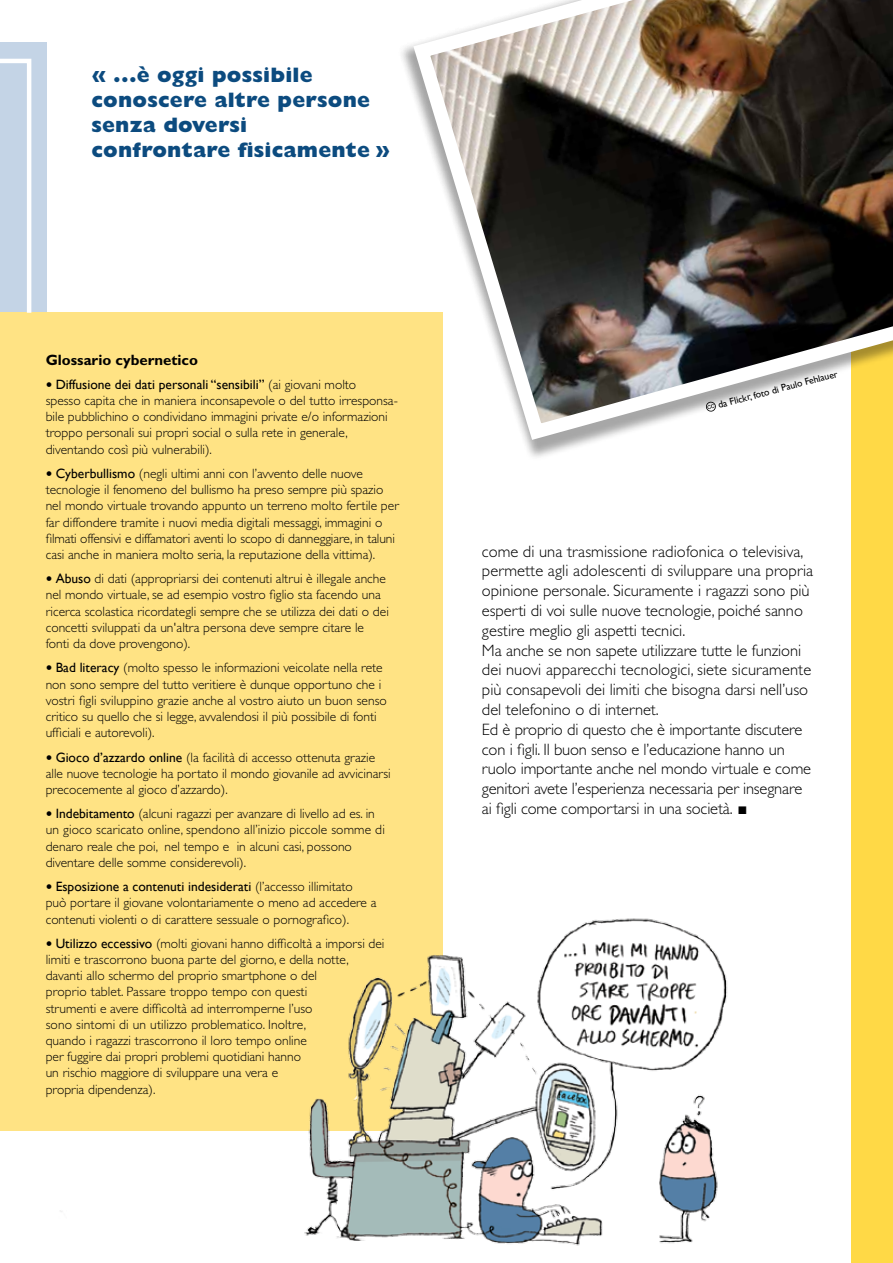
<style>
.page{position:relative;width:893px;height:1263px;background:#fff}
.page>*{position:absolute;margin:0;border:0;box-sizing:border-box;transform-origin:0 0}
.t1{font:800 21px/25.2px "Gill Sans";letter-spacing:.01em;color:#0c4b7f}
.t2{font:300 16.5px/19.8px "Gill Sans";color:#000}
.t3{font:700 15px "Gill Sans";color:#000}
.t4{font:300 13.5px/16.2px "Gill Sans";color:#000}
.t5{font:9.75px "Gill Sans";color:#000}
.s1{font-weight:400}
</style>
<div class="page">
<div style="left:0;top:43px;width:47px;height:466px;background:#c4d4e6"></div>
<div style="left:852px;top:0;width:41px;height:1263px;background:#ffd946"></div>
<div style="left:399px;top:0;width:494px;height:461px;background:#000;opacity:.35"></div>
<div style="left:0;top:313px;width:442px;height:818px;background:#ffe384"></div>
<img style="left:405px;top:0;width:488px;height:448px">
<svg style="left:705px;top:401px;width:11px;height:11px"></svg>
<svg style="left:0;top:58px;width:34px;height:255px"></svg>
<img style="left:304px;top:821px;width:424px;height:425px">
<h1 class="t1" style="left:91px;top:62px;width:300px">« ...è oggi possibile conoscere altre persone senza doversi confrontare fisicamente »</h1>
<p class="t3" style="left:46px;top:351px;width:154px">Glossario cybernetico</p>
<p class="t4" style="left:46px;top:376px;width:354px;text-indent:10px"><span class="s1">Diffusione dei dati personali “sensibili”</span> (ai giovani molto<br>spesso capita che in maniera inconsapevole o del tutto irresponsa&shy;bile pubblichino o condividano immagini private e/o informazioni troppo personali sui propri social o sulla rete in generale, diventando così più vulnerabili).</p>
<p class="t4" style="left:46px;top:465px;width:355px;text-indent:10px"><span class="s1">Cyberbullismo</span> (negli ultimi anni con l’avvento delle nuove tecnologie il fenomeno del bullismo ha preso sempre più spazio nel mondo virtuale trovando appunto un terreno molto fertile per far diffondere tramite i nuovi media digitali messaggi, immagini o filmati offensivi e diffamatori aventi lo scopo di danneggiare, in taluni casi anche in maniera molto seria, la reputazione della vittima).</p>
<p class="t4" style="left:46px;top:571px;width:345px;text-indent:10px"><span class="s1">Abuso</span> di dati (appropriarsi dei contenuti altrui è illegale anche nel mondo virtuale, se ad esempio vostro figlio sta facendo una ricerca scolastica ricordategli sempre che se utilizza dei dati o dei concetti sviluppati da un'altra persona deve sempre citare le fonti da dove provengono).</p>
<p class="t4" style="left:46px;top:660px;width:343px;text-indent:10px"><span class="s1">Bad literacy</span> (molto spesso le informazioni veicolate nella rete non sono sempre del tutto veritiere è dunque opportuno che i vostri figli sviluppino grazie anche al vostro aiuto un buon senso critico su quello che si legge, avvalendosi il più possibile di fonti ufficiali e autorevoli).</p>
<p class="t4" style="left:46px;top:749px;width:347px;text-indent:10px"><span class="s1">Gioco d’azzardo online</span> (la facilità di accesso ottenuta grazie alle nuove tecnologie ha portato il mondo giovanile ad avvicinarsi precocemente al gioco d’azzardo).</p>
<p class="t4" style="left:46px;top:806px;width:341px;text-indent:10px"><span class="s1">Indebitamento</span> (alcuni ragazzi per avanzare di livello ad es. in un gioco scaricato online, spendono all’inizio piccole somme di denaro reale che poi, nel tempo e in alcuni casi, possono diventare delle somme considerevoli).</p>
<p class="t4" style="left:46px;top:878px;width:332px;text-indent:10px"><span class="s1">Esposizione a contenuti indesiderati</span> (l’accesso illimitato può portare il giovane volontariamente o meno ad accedere a contenuti violenti o di carattere sessuale o pornografico).</p>
<p class="t4" style="left:46px;top:935px;width:340px;text-indent:10px"><span class="s1">Utilizzo eccessivo</span> (molti giovani hanno difficoltà a imporsi dei limiti e trascorrono buona parte del giorno, e della notte, davanti allo schermo del proprio smartphone o del<br>proprio tablet. Passare troppo tempo con questi<br>strumenti e avere difficoltà ad interromperne l’uso<br>sono sintomi di un utilizzo problematico. Inoltre,<br>quando i ragazzi trascorrono il loro tempo online<br>per fuggire dai propri problemi quotidiani hanno<br>un rischio maggiore di sviluppare una vera e<br>propria dipendenza).</p>
<p class="t5" style="left:717px;top:400px;width:125px;rotate:-15deg">da Flickr, foto di Paulo Fehlauer</p>
<p class="t2" style="left:482px;top:541px;width:333px">come di una trasmissione radiofonica o televisiva, permette agli adolescenti di sviluppare una propria opinione personale. Sicuramente i ragazzi sono più esperti di voi sulle nuove tecnologie, poiché sanno gestire meglio gli aspetti tecnici.<br>Ma anche se non sapete utilizzare tutte le funzioni dei nuovi apparecchi tecnologici, siete sicuramente più consapevoli dei limiti che bisogna darsi nell’uso del telefonino o di internet.<br>Ed è proprio di questo che è importante discutere con i figli. Il buon senso e l’educazione hanno un ruolo importante anche nel mondo virtuale e come genitori avete l’esperienza necessaria per insegnare ai figli come comportarsi in una società.</p>
</div>
